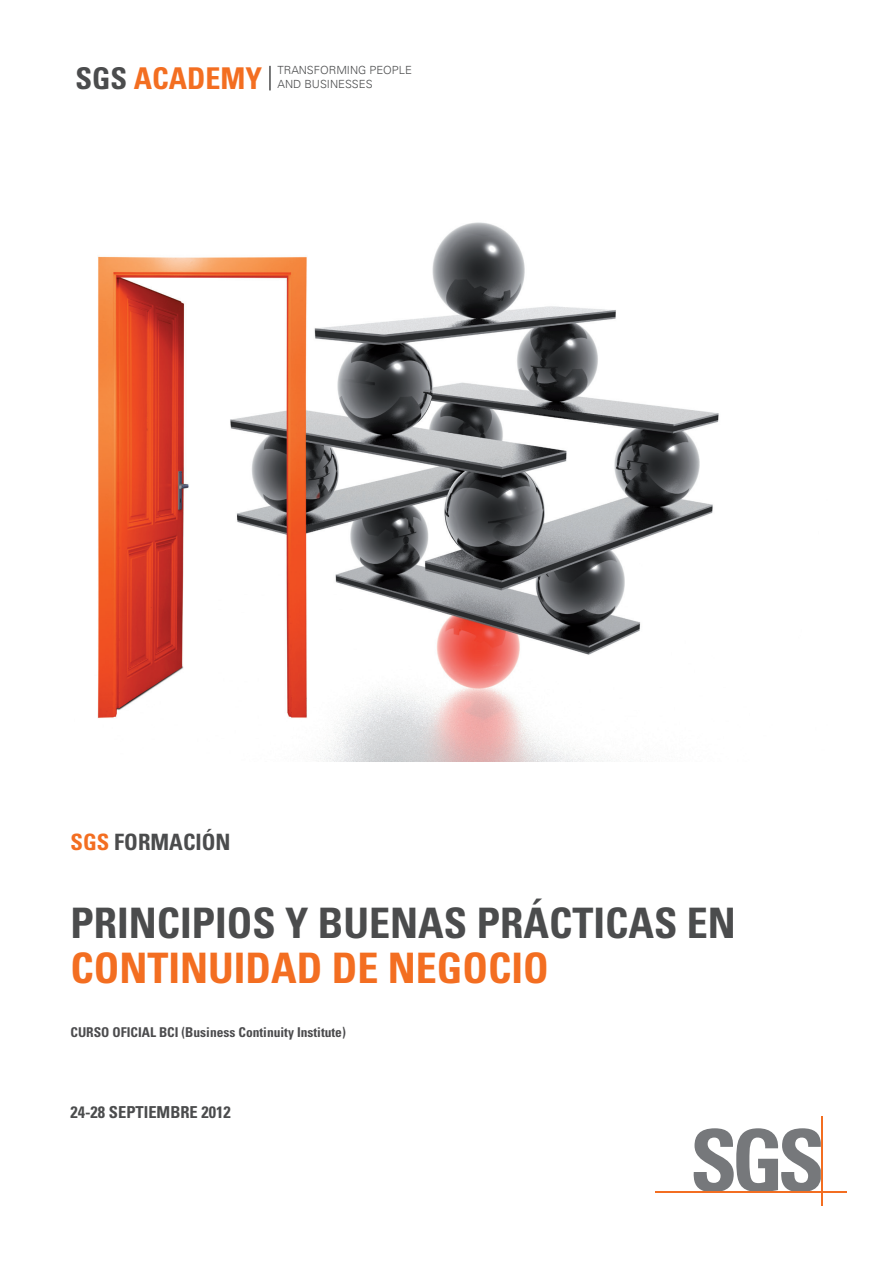
<style>
.page{position:relative;width:893px;height:1263px;background:#fff}
.page>*{position:absolute;margin:0;border:0;box-sizing:border-box;transform-origin:0 0}
.t1{font:700 condensed 42px "Univers";color:#4b4c4d}
.t2{font:700 condensed 42px "Univers";color:#f36e21}
.t3{font:700 condensed 30px "Univers";color:#f36e21}
.t4{font:700 condensed 22.5px "Univers";color:#4b4c4d}
.t5{font:700 condensed 16.5px "Univers";color:#4b4c4d}
.t6{font:700 condensed 13.5px "Univers";color:#4b4b4d}
.t7{font:300 11.25px "Univers";color:#4b4c4d}
.s1{color:#4b4c4d}
.s2{color:#f36e21}
</style>
<div class="page">
<hr style="left:269px;top:66px;width:2px;height:24px;background:#4b4c4d">
<svg style="left:693px;top:1128px;width:128px;height:63px"></svg>
<hr style="left:655px;top:1191px;width:191px;height:1px;background:#f36e21">
<hr style="left:821px;top:1116px;width:1px;height:89px;background:#f36e21">
<img style="left:97px;top:222px;width:622px;height:539px">
<p class="t3" style="left:75px;top:60px;width:188px"><span class="s1">SGS</span> ACADEMY</p>
<p class="t7" style="left:278px;top:64px;width:136px">TRANSFORMING PEOPLE</p>
<p class="t7" style="left:278px;top:77px;width:96px">AND BUSINESSES</p>
<p class="t4" style="left:70px;top:828px;width:162px"><span class="s2">SGS</span> FORMACIÓN</p>
<p class="t1" style="left:70px;top:897px;width:667px">PRINCIPIOS Y BUENAS PRÁCTICAS EN</p>
<p class="t2" style="left:70px;top:942px;width:480px">CONTINUIDAD DE NEGOCIO</p>
<p class="t6" style="left:70px;top:1024px;width:277px">CURSO OFICIAL BCI (Business Continuity Institute)</p>
<p class="t5" style="left:70px;top:1102px;width:162px">24-28 SEPTIEMBRE 2012</p>
</div>
